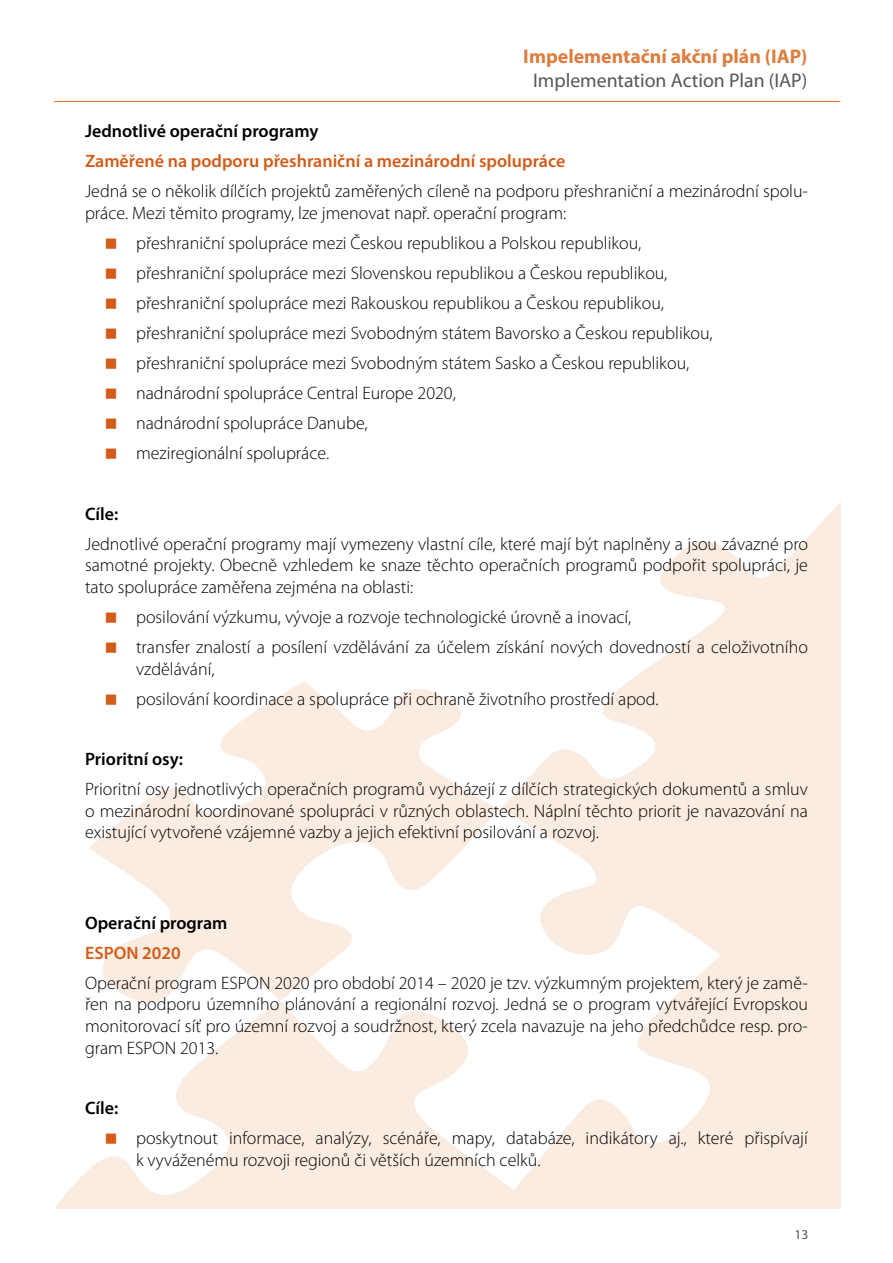
<style>
.page{position:relative;width:893px;height:1263px;background:#fff}
.page>*{position:absolute;margin:0;border:0;box-sizing:border-box;transform-origin:0 0}
.t1{font:19.8px "Myriad Pro";color:#575756}
.t2{font:700 19.8px "Myriad Pro";color:#dd7d3f}
.t3{font:300 18px/21.6px "Myriad Pro";color:#000}
.t4{font:600 18px "Myriad Pro";color:#000}
.t5{font:600 18px "Myriad Pro";color:#d35b17}
.t6{font:13.5px "Myriad Pro";color:#575756}
</style>
<div class="page">
<hr style="left:54px;top:101px;width:786px;height:1px;background:#dd7d3f">
<svg style="left:54px;top:503px;width:786px;height:706px"></svg>
<svg style="left:106px;top:612px;width:10px;height:11px"></svg>
<svg style="left:106px;top:642px;width:10px;height:11px"></svg>
<svg style="left:106px;top:694px;width:10px;height:10px"></svg>
<svg style="left:106px;top:1133px;width:10px;height:11px"></svg>
<p class="t2" style="left:523px;top:44px;width:286px">Impelementační akční plán (IAP)</p>
<p class="t1" style="left:533px;top:68px;width:276px">Implementation Action Plan (IAP)</p>
<p class="t4" style="left:85px;top:119px;width:235px">Jednotlivé operační programy</p>
<p class="t5" style="left:85px;top:149px;width:482px">Zaměřené na podporu přeshraniční a mezinárodní spolupráce</p>
<p class="t3" style="left:85px;top:180px;width:724px">Jedná se o několik dílčích projektů zaměřených cíleně na podporu přeshraniční a mezinárodní spolu&shy;práce. Mezi těmito programy, lze jmenovat např. operační program:</p>
<p class="t3" style="left:136px;top:227px;width:578px;line-height:30.2px">přeshraniční spolupráce mezi Českou republikou a Polskou republikou, přeshraniční spolupráce mezi Slovenskou republikou a Českou republikou, přeshraniční spolupráce mezi Rakouskou republikou a Českou republikou, přeshraniční spolupráce mezi Svobodným státem Bavorsko a Českou republikou, přeshraniční spolupráce mezi Svobodným státem Sasko a Českou republikou, nadnárodní spolupráce Central Europe 2020,<br>nadnárodní spolupráce Danube,<br>meziregionální spolupráce.</p>
<p class="t4" style="left:85px;top:502px;width:35px">Cíle:</p>
<p class="t3" style="left:85px;top:533px;width:724px;text-align:justify">Jednotlivé operační programy mají vymezeny vlastní cíle, které mají být naplněny a jsou závazné pro samotné projekty. Obecně vzhledem ke snaze těchto operačních programů podpořit spolupráci, je tato spolupráce zaměřena zejména na oblasti:</p>
<p class="t3" style="left:136px;top:602px;width:673px;line-height:30.2px">posilování výzkumu, vývoje a rozvoje technologické úrovně a inovací,<br>transfer znalostí a posílení vzdělávání za účelem získání nových dovedností a celoživotního</p>
<p class="t3" style="left:136px;top:653px;width:524px;line-height:30.2px">vzdělávání,<br>posilování koordinace a spolupráce při ochraně životního prostředí apod.</p>
<p class="t4" style="left:85px;top:747px;width:100px">Prioritní osy:</p>
<p class="t3" style="left:85px;top:778px;width:724px;text-align:justify">Prioritní osy jednotlivých operačních programů vycházejí z dílčích strategických dokumentů a smluv o mezinárodní koordinované spolupráci v různých oblastech. Náplní těchto priorit je navazování na existující vytvořené vzájemné vazby a jejich efektivní posilování a rozvoj.</p>
<p class="t4" style="left:85px;top:911px;width:144px">Operační program</p>
<p class="t5" style="left:85px;top:941px;width:97px">ESPON 2020</p>
<p class="t3" style="left:85px;top:972px;width:164px">Operační program ESPON</p>
<p class="t3" style="left:85px;top:972px;width:724px;text-align:justify;text-indent:189px">2020 pro období 2014 – 2020 je tzv. výzkumným projektem, který je zamě&shy;řen na podporu územního plánování a regionální rozvoj. Jedná se o program vytvářející Evropskou monitorovací síť pro územní rozvoj a soudržnost, který zcela navazuje na jeho předchůdce resp. pro&shy;gram ESPON</p>
<p class="t3" style="left:180px;top:1037px;width:40px">2013.</p>
<p class="t4" style="left:85px;top:1096px;width:35px">Cíle:</p>
<p class="t3" style="left:136px;top:1127px;width:673px">poskytnout informace, analýzy, scénáře, mapy, databáze, indikátory aj., které přispívají k vyváženému rozvoji regionů či větších územních celků.</p>
<p class="t6" style="left:795px;top:1226px;width:15px">13</p>
</div>
